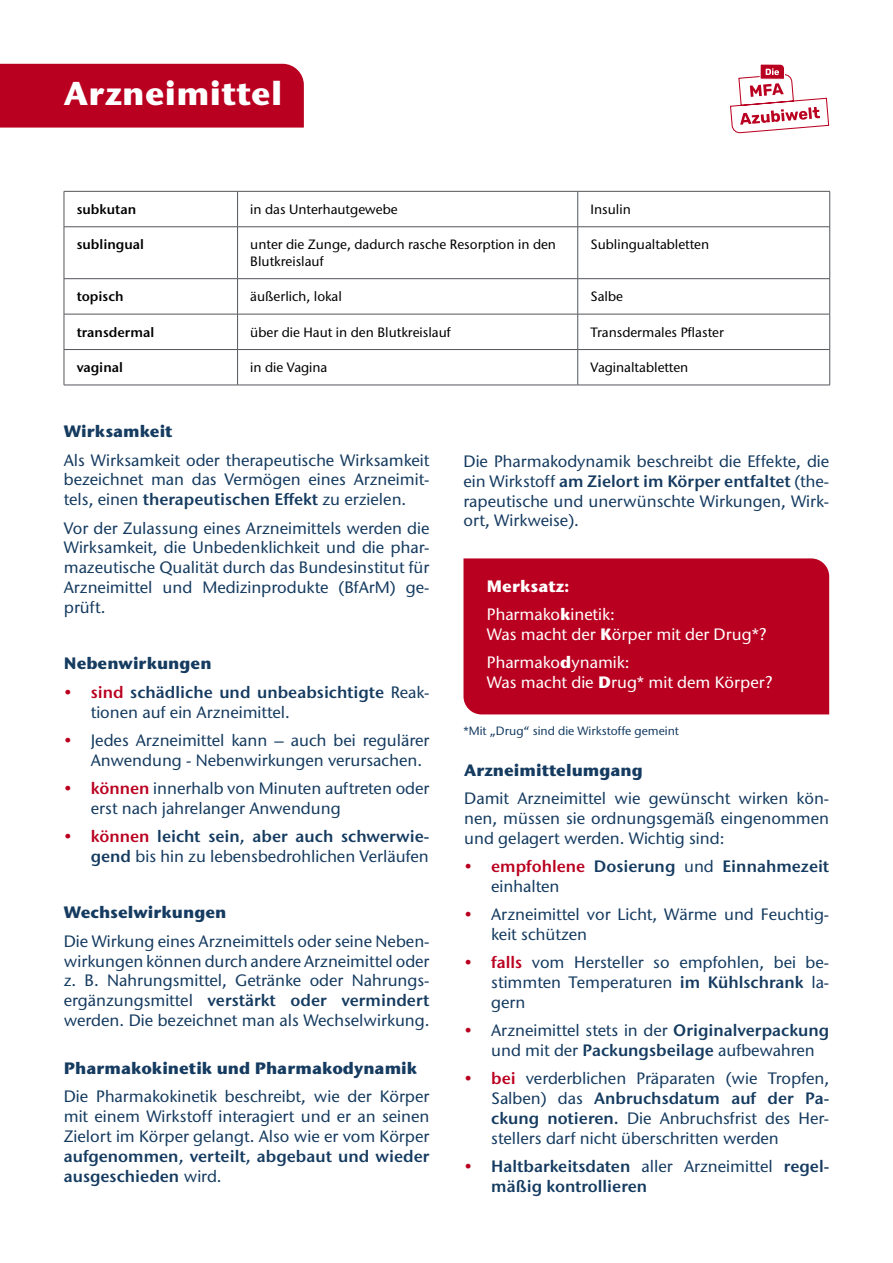
<style>
.page{position:relative;width:893px;height:1263px;background:#fff}
.page>*{position:absolute;margin:0;border:0;box-sizing:border-box;transform-origin:0 0}
.t1{font:700 33px "Stone Sans ITC Std";letter-spacing:.01em;color:#fff}
.t2{font:500 16.5px/19.8px "Stone Sans ITC Std";color:#153b60;text-align:justify}
.t3{font:600 16.5px/19.8px "Stone Sans ITC Pro";color:#153b60}
.t4{font:500 16.5px/28.3px "Stone Sans ITC Std";color:#fff}
.t5{font:700 16.5px "Stone Sans ITC Std";color:#153b60}
.t6{font:500 13.5px/16.5px "Stone Sans ITC Std";color:#000}
.t7{font:600 13.5px "Stone Sans ITC Pro";color:#000}
.t8{font:500 12px "Stone Sans ITC Std";color:#153b60}
.s1{font-family:"Stone Sans ITC Pro";font-weight:600}
.s2{font-family:"Stone Sans ITC Std";font-weight:500;color:#ba0020}
.s3{color:#ba0020}
.s4{font-family:"Stone Sans ITC Std";font-weight:500}
.s5{font-family:"Stone Sans ITC Pro";font-weight:600;color:#ba0020}
.s6{font-weight:700}
</style>
<div class="page">
<div style="left:0;top:64px;width:304px;height:64px;background:#ba0020"></div>
<hr style="left:64px;top:191px;width:174px;height:1px;background:#53565a">
<hr style="left:64px;top:192px;width:1px;height:35px;background:#53565a">
<hr style="left:238px;top:191px;width:340px;height:1px;background:#53565a">
<hr style="left:237px;top:192px;width:1px;height:35px;background:#53565a">
<hr style="left:578px;top:191px;width:252px;height:1px;background:#53565a">
<hr style="left:577px;top:192px;width:1px;height:35px;background:#53565a">
<hr style="left:829px;top:192px;width:1px;height:35px;background:#53565a">
<hr style="left:64px;top:226px;width:174px;height:1px;background:#53565a">
<hr style="left:64px;top:227px;width:1px;height:51px;background:#53565a">
<hr style="left:238px;top:226px;width:340px;height:1px;background:#53565a">
<hr style="left:237px;top:227px;width:1px;height:51px;background:#53565a">
<hr style="left:578px;top:226px;width:252px;height:1px;background:#53565a">
<hr style="left:577px;top:227px;width:1px;height:51px;background:#53565a">
<hr style="left:829px;top:227px;width:1px;height:51px;background:#53565a">
<hr style="left:64px;top:278px;width:174px;height:1px;background:#53565a">
<hr style="left:64px;top:279px;width:1px;height:35px;background:#53565a">
<hr style="left:238px;top:278px;width:340px;height:1px;background:#53565a">
<hr style="left:237px;top:279px;width:1px;height:35px;background:#53565a">
<hr style="left:578px;top:278px;width:252px;height:1px;background:#53565a">
<hr style="left:577px;top:279px;width:1px;height:35px;background:#53565a">
<hr style="left:829px;top:279px;width:1px;height:35px;background:#53565a">
<hr style="left:64px;top:314px;width:174px;height:1px;background:#53565a">
<hr style="left:64px;top:314px;width:1px;height:35px;background:#53565a">
<hr style="left:238px;top:314px;width:340px;height:1px;background:#53565a">
<hr style="left:237px;top:314px;width:1px;height:35px;background:#53565a">
<hr style="left:578px;top:314px;width:252px;height:1px;background:#53565a">
<hr style="left:577px;top:314px;width:1px;height:35px;background:#53565a">
<hr style="left:829px;top:314px;width:1px;height:35px;background:#53565a">
<hr style="left:64px;top:349px;width:174px;height:1px;background:#53565a">
<hr style="left:64px;top:350px;width:1px;height:35px;background:#53565a">
<hr style="left:238px;top:349px;width:340px;height:1px;background:#53565a">
<hr style="left:237px;top:350px;width:1px;height:35px;background:#53565a">
<hr style="left:578px;top:349px;width:252px;height:1px;background:#53565a">
<hr style="left:577px;top:350px;width:1px;height:35px;background:#53565a">
<hr style="left:829px;top:350px;width:1px;height:35px;background:#53565a">
<hr style="left:64px;top:385px;width:174px;height:1px;background:#53565a">
<hr style="left:238px;top:385px;width:340px;height:1px;background:#53565a">
<hr style="left:578px;top:385px;width:252px;height:1px;background:#53565a">
<svg style="left:730px;top:64px;width:100px;height:69px"></svg>
<div style="left:463px;top:558px;width:366px;height:156px;background:#ba0020"></div>
<h1 class="t1" style="left:64px;top:72px;width:220px">Arzneimittel</h1>
<p class="t7" style="left:77px;top:201px;width:61px">subkutan</p>
<p class="t6" style="left:250px;top:201px;width:149px">in das Unterhautgewebe</p>
<p class="t6" style="left:590px;top:201px;width:42px">Insulin</p>
<p class="t7" style="left:77px;top:236px;width:69px">sublingual</p>
<p class="t6" style="left:250px;top:236px;width:307px">unter die Zunge, dadurch rasche Resorption in den<br>Blutkreislauf</p>
<p class="t6" style="left:590px;top:236px;width:120px">Sublingualtabletten</p>
<p class="t7" style="left:77px;top:288px;width:48px">topisch</p>
<p class="t6" style="left:250px;top:288px;width:93px">äußerlich, lokal</p>
<p class="t6" style="left:590px;top:288px;width:34px">Salbe</p>
<p class="t7" style="left:77px;top:324px;width:79px">transdermal</p>
<p class="t6" style="left:250px;top:324px;width:202px">über die Haut in den Blutkreislauf</p>
<p class="t6" style="left:590px;top:324px;width:135px">Transdermales Pflaster</p>
<p class="t7" style="left:77px;top:359px;width:48px">vaginal</p>
<p class="t6" style="left:250px;top:359px;width:79px">in die Vagina</p>
<p class="t6" style="left:590px;top:359px;width:99px">Vaginaltabletten</p>
<p class="t5" style="left:64px;top:421px;width:110px">Wirksamkeit</p>
<p class="t2" style="left:64px;top:450px;width:367px">Als Wirksamkeit oder therapeutische Wirksamkeit bezeichnet man das Vermögen eines Arzneimit&shy;tels, einen <span class="s1">therapeutischen Effekt</span> zu erzielen.</p>
<p class="t2" style="left:64px;top:518px;width:367px">Vor der Zulassung eines Arzneimittels werden die Wirksamkeit, die Unbedenklichkeit und die phar&shy;mazeutische Qualität durch das Bundesinstitut für Arzneimittel und Medizinprodukte (BfArM) ge&shy;prüft.</p>
<p class="t5" style="left:64px;top:653px;width:149px">Nebenwirkungen</p>
<p class="t3" style="left:64px;top:682px;width:367px"><span class="s2">•</span> <span class="s3">sind</span> schädliche und unbeabsichtigte <span class="s4">Reak-</span></p>
<p class="t2" style="left:91px;top:702px;width:201px">tionen auf ein Arzneimittel.</p>
<p class="t2" style="left:91px;top:730px;width:340px;text-indent:-27px"><span class="s3">•</span> Jedes Arzneimittel kann – auch bei regulärer<br>Anwendung - Nebenwirkungen verursachen.</p>
<p class="t2" style="left:91px;top:778px;width:340px;text-indent:-27px"><span class="s3">•</span> <span class="s5">können</span> innerhalb von Minuten auftreten oder erst nach jahrelanger Anwendung</p>
<p class="t3" style="left:64px;top:826px;width:367px"><span class="s2">•</span> <span class="s3">können</span> leicht sein, aber auch schwerwie-</p>
<p class="t2" style="left:91px;top:846px;width:339px"><span class="s1">gend</span> bis hin zu lebensbedrohlichen Verläufen</p>
<p class="t5" style="left:64px;top:902px;width:164px">Wechselwirkungen</p>
<p class="t2" style="left:64px;top:931px;width:367px">Die Wirkung eines Arzneimittels oder seine Neben&shy;wirkungen können durch andere Arzneimittel oder z. B. Nahrungsmittel, Getränke oder Nahrungs-</p>
<p class="t3" style="left:64px;top:990px;width:367px"><span class="s4">ergänzungsmittel</span> verstärkt oder vermindert</p>
<p class="t2" style="left:64px;top:1010px;width:367px">werden. Die bezeichnet man als Wechselwirkung.</p>
<p class="t5" style="left:64px;top:1057px;width:355px">Pharmakokinetik und Pharmakodynamik</p>
<p class="t2" style="left:64px;top:1086px;width:367px">Die Pharmakokinetik beschreibt, wie der Körper mit einem Wirkstoff interagiert und er an seinen Zielort im Körper gelangt. Also wie er vom Körper</p>
<p class="t3" style="left:64px;top:1146px;width:367px">aufgenommen, verteilt, abgebaut und wieder ausgeschieden <span class="s4">wird.</span></p>
<p class="t2" style="left:463px;top:451px;width:367px">Die Pharmakodynamik beschreibt die Effekte, die</p>
<p class="t3" style="left:463px;top:471px;width:367px"><span class="s4">ein Wirkstoff</span> am Zielort im Körper entfaltet <span class="s4">(the-</span></p>
<p class="t2" style="left:463px;top:491px;width:367px">rapeutische und unerwünschte Wirkungen, Wirk&shy;ort, Wirkweise).</p>
<p class="t4" style="left:487px;top:572px;width:130px"><span class="s6">Merksatz:<br></span>Pharmako<span class="s6">k</span>inetik:</p>
<p class="t4" style="left:487px;top:620px;width:281px">Was macht der <span class="s6">K</span>örper mit der Drug*?<br>Pharmako<span class="s6">d</span>ynamik:</p>
<p class="t4" style="left:487px;top:668px;width:287px">Was macht die <span class="s6">D</span>rug* mit dem Körper?</p>
<p class="t8" style="left:463px;top:724px;width:217px">*Mit „Drug“ sind die Wirkstoffe gemeint</p>
<p class="t5" style="left:464px;top:759px;width:180px">Arzneimittelumgang</p>
<p class="t2" style="left:464px;top:788px;width:366px">Damit Arzneimittel wie gewünscht wirken kön&shy;nen, müssen sie ordnungsgemäß eingenommen und gelagert werden. Wichtig sind:</p>
<p class="t3" style="left:464px;top:856px;width:366px"><span class="s2">•</span> <span class="s3">empfohlene</span> Dosierung <span class="s4">und</span> Einnahmezeit</p>
<p class="t2" style="left:491px;top:876px;width:70px">einhalten</p>
<p class="t2" style="left:491px;top:904px;width:339px;text-indent:-27px"><span class="s3">•</span> Arzneimittel vor Licht, Wärme und Feuchtig&shy;keit schützen</p>
<p class="t2" style="left:491px;top:952px;width:339px;text-indent:-27px"><span class="s3">•</span> <span class="s5">falls</span> vom Hersteller so empfohlen, bei be&shy;stimmten Temperaturen <span class="s1">im Kühlschrank</span> la&shy;gern</p>
<p class="t2" style="left:491px;top:1020px;width:339px;text-indent:-27px"><span class="s3">•</span> Arzneimittel stets in der <span class="s1">Originalverpackung </span>und mit der <span class="s1">Packungsbeilage</span> aufbewahren</p>
<p class="t2" style="left:464px;top:1068px;width:366px"><span class="s3">•</span> <span class="s5">bei</span> verderblichen Präparaten (wie Tropfen,</p>
<p class="t3" style="left:491px;top:1088px;width:339px"><span class="s4">Salben) das</span> Anbruchsdatum auf der Pa-</p>
<p class="t2" style="left:491px;top:1108px;width:339px"><span class="s1">ckung notieren.</span> Die Anbruchsfrist des Her&shy;stellers darf nicht überschritten werden</p>
<p class="t3" style="left:491px;top:1156px;width:339px;text-indent:-27px"><span class="s2">•</span> Haltbarkeitsdaten <span class="s4">aller Arzneimittel</span> regel&shy;mäßig kontrollieren</p>
</div>
